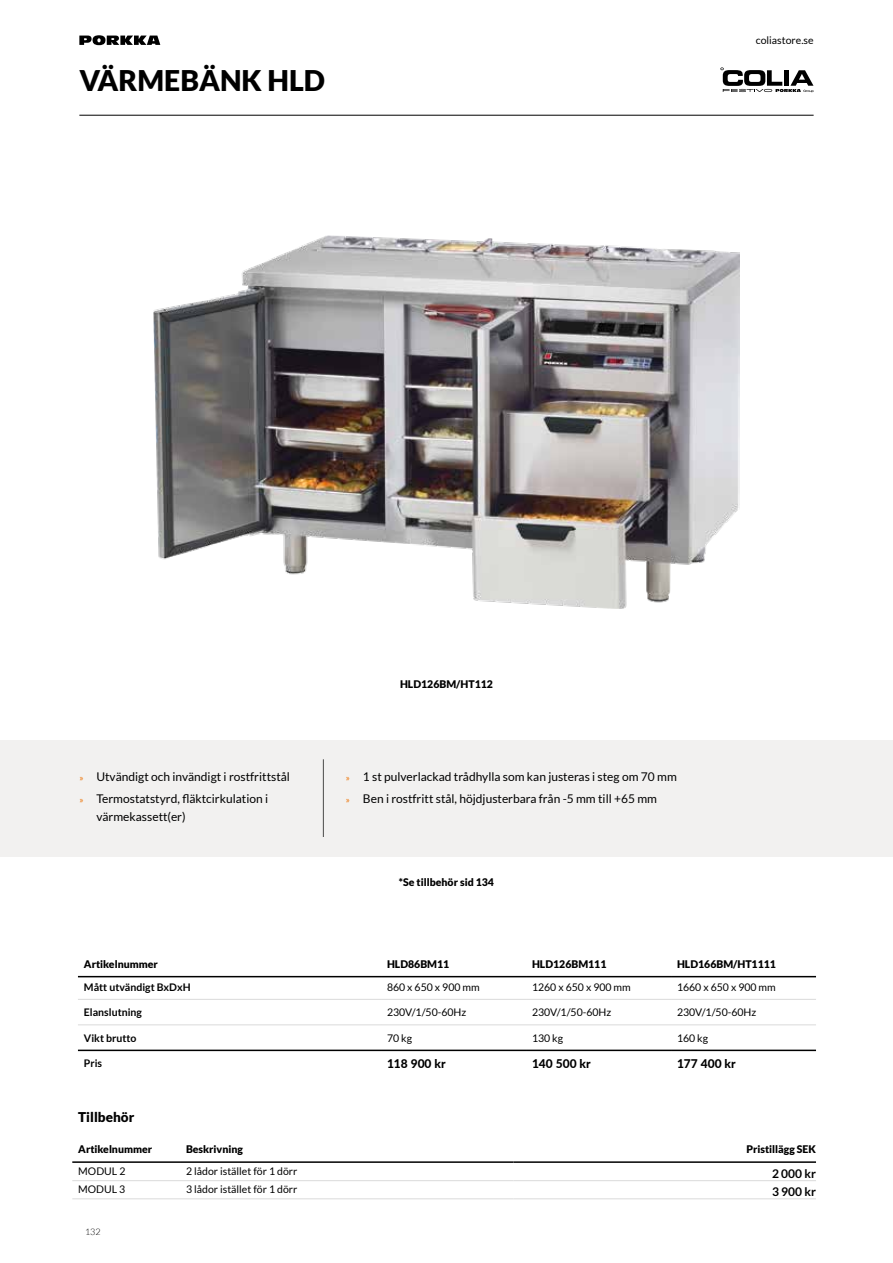
<style>
.page{position:relative;width:893px;height:1263px;background:#fff}
.page>*{position:absolute;margin:0;border:0;box-sizing:border-box;transform-origin:0 0}
.t1{font:900 28.5px "Lato";color:#000}
.t2{font:900 13.5px "Lato";color:#000}
.t3{font:12px/22.2px "Lato";color:#000}
.t4{font:800 12px "Lato";color:#000}
.t5{font:700 12px "Lato";color:#000}
.t6{font:10.5px "Lato";color:#000}
.t7{font:900 10.5px "Lato";color:#000}
.t8{font:700 10.5px "Lato";color:#000}
.t9{font:300 9px "Lato";color:#000}
.s1{font-size:9px;color:#ee7203}
</style>
<div class="page">
<div style="left:0;top:740px;width:893px;height:116px;background:#f2f1f0"></div>
<hr style="left:323px;top:759px;width:1px;height:78px;background:#4a4a49">
<hr style="left:79px;top:115px;width:735px;height:1px;background:#000">
<svg style="left:79px;top:35px;width:81px;height:10px"></svg>
<svg style="left:720px;top:67px;width:94px;height:25px"></svg>
<img style="left:153px;top:236px;width:587px;height:372px">
<hr style="left:78px;top:999px;width:303px;height:1px;background:#dadada">
<hr style="left:381px;top:999px;width:145px;height:1px;background:#dadada">
<hr style="left:526px;top:999px;width:145px;height:1px;background:#dadada">
<hr style="left:671px;top:999px;width:145px;height:1px;background:#dadada">
<hr style="left:78px;top:1024px;width:303px;height:1px;background:#dadada">
<hr style="left:381px;top:1024px;width:145px;height:1px;background:#dadada">
<hr style="left:526px;top:1024px;width:145px;height:1px;background:#dadada">
<hr style="left:671px;top:1024px;width:145px;height:1px;background:#dadada">
<hr style="left:78px;top:976px;width:303px;height:1px;background:#000">
<hr style="left:381px;top:976px;width:145px;height:1px;background:#000">
<hr style="left:526px;top:976px;width:145px;height:1px;background:#000">
<hr style="left:671px;top:976px;width:145px;height:1px;background:#000">
<hr style="left:78px;top:1049px;width:303px;height:2px;background:#000">
<hr style="left:381px;top:1049px;width:145px;height:2px;background:#000">
<hr style="left:526px;top:1049px;width:145px;height:2px;background:#000">
<hr style="left:671px;top:1049px;width:145px;height:2px;background:#000">
<hr style="left:513px;top:1180px;width:303px;height:1px;background:#dadada">
<hr style="left:72px;top:1180px;width:108px;height:1px;background:#dadada">
<hr style="left:180px;top:1180px;width:333px;height:1px;background:#dadada">
<hr style="left:513px;top:1198px;width:303px;height:1px;background:#dadada">
<hr style="left:72px;top:1198px;width:108px;height:1px;background:#dadada">
<hr style="left:180px;top:1198px;width:333px;height:1px;background:#dadada">
<hr style="left:72px;top:1161px;width:108px;height:2px;background:#000">
<hr style="left:180px;top:1161px;width:333px;height:2px;background:#000">
<hr style="left:513px;top:1161px;width:303px;height:2px;background:#000">
<h1 class="t1" style="left:79px;top:64px;width:247px">VÄRMEBÄNK HLD</h1>
<p class="t6" style="left:756px;top:34px;width:59px">coliastore.se</p>
<p class="t3" style="left:79px;top:765px;width:212px"><span class="s1">»</span> Utvändigt och invändigt i rostfrittstål <span class="s1">»</span> Termostatstyrd, fläktcirkulation i</p>
<p class="t3" style="left:96px;top:805px;width:91px">värmekassett(er)</p>
<p class="t7" style="left:400px;top:678px;width:94px">HLD126BM/HT112</p>
<p class="t3" style="left:346px;top:765px;width:332px"><span class="s1">»</span> 1 st pulverlackad trådhylla som kan justeras i steg om 70 mm <span class="s1">»</span> Ben i rostfritt stål, höjdjusterbara från -5 mm till +65 mm</p>
<p class="t7" style="left:399px;top:876px;width:97px">*Se tillbehör sid 134</p>
<p class="t7" style="left:84px;top:958px;width:76px">Artikelnummer</p>
<p class="t7" style="left:387px;top:958px;width:64px">HLD86BM11</p>
<p class="t7" style="left:532px;top:958px;width:76px">HLD126BM111</p>
<p class="t7" style="left:677px;top:958px;width:100px">HLD166BM/HT1111</p>
<p class="t8" style="left:84px;top:981px;width:108px">Mått utvändigt BxDxH</p>
<p class="t6" style="left:387px;top:981px;width:94px">860 x 650 x 900 mm</p>
<p class="t6" style="left:532px;top:981px;width:100px">1260 x 650 x 900 mm</p>
<p class="t6" style="left:677px;top:981px;width:100px">1660 x 650 x 900 mm</p>
<p class="t8" style="left:84px;top:1006px;width:59px">Elanslutning</p>
<p class="t6" style="left:387px;top:1007px;width:81px">230V/1/50-60Hz</p>
<p class="t6" style="left:532px;top:1007px;width:81px">230V/1/50-60Hz</p>
<p class="t6" style="left:677px;top:1007px;width:81px">230V/1/50-60Hz</p>
<p class="t8" style="left:84px;top:1032px;width:54px">Vikt brutto</p>
<p class="t6" style="left:387px;top:1032px;width:27px">70 kg</p>
<p class="t6" style="left:532px;top:1032px;width:33px">130 kg</p>
<p class="t6" style="left:677px;top:1032px;width:33px">160 kg</p>
<p class="t8" style="left:84px;top:1057px;width:20px">Pris</p>
<p class="t4" style="left:387px;top:1055px;width:60px">118 900 kr</p>
<p class="t4" style="left:532px;top:1055px;width:60px">140 500 kr</p>
<p class="t4" style="left:677px;top:1055px;width:60px">177 400 kr</p>
<p class="t2" style="left:78px;top:1109px;width:58px">Tillbehör</p>
<p class="t7" style="left:78px;top:1143px;width:76px">Artikelnummer</p>
<p class="t7" style="left:186px;top:1143px;width:59px">Beskrivning</p>
<p class="t7" style="left:746px;top:1143px;width:71px">Pristillägg SEK</p>
<p class="t6" style="left:78px;top:1165px;width:49px">MODUL 2</p>
<p class="t6" style="left:186px;top:1165px;width:113px">2 lådor istället för 1 dörr</p>
<p class="t5" style="left:772px;top:1167px;width:45px">2 000 kr</p>
<p class="t6" style="left:78px;top:1184px;width:49px">MODUL 3</p>
<p class="t6" style="left:186px;top:1184px;width:113px">3 lådor istället för 1 dörr</p>
<p class="t5" style="left:772px;top:1185px;width:45px">3 900 kr</p>
<p class="t9" style="left:85px;top:1227px;width:17px">132</p>
</div>
